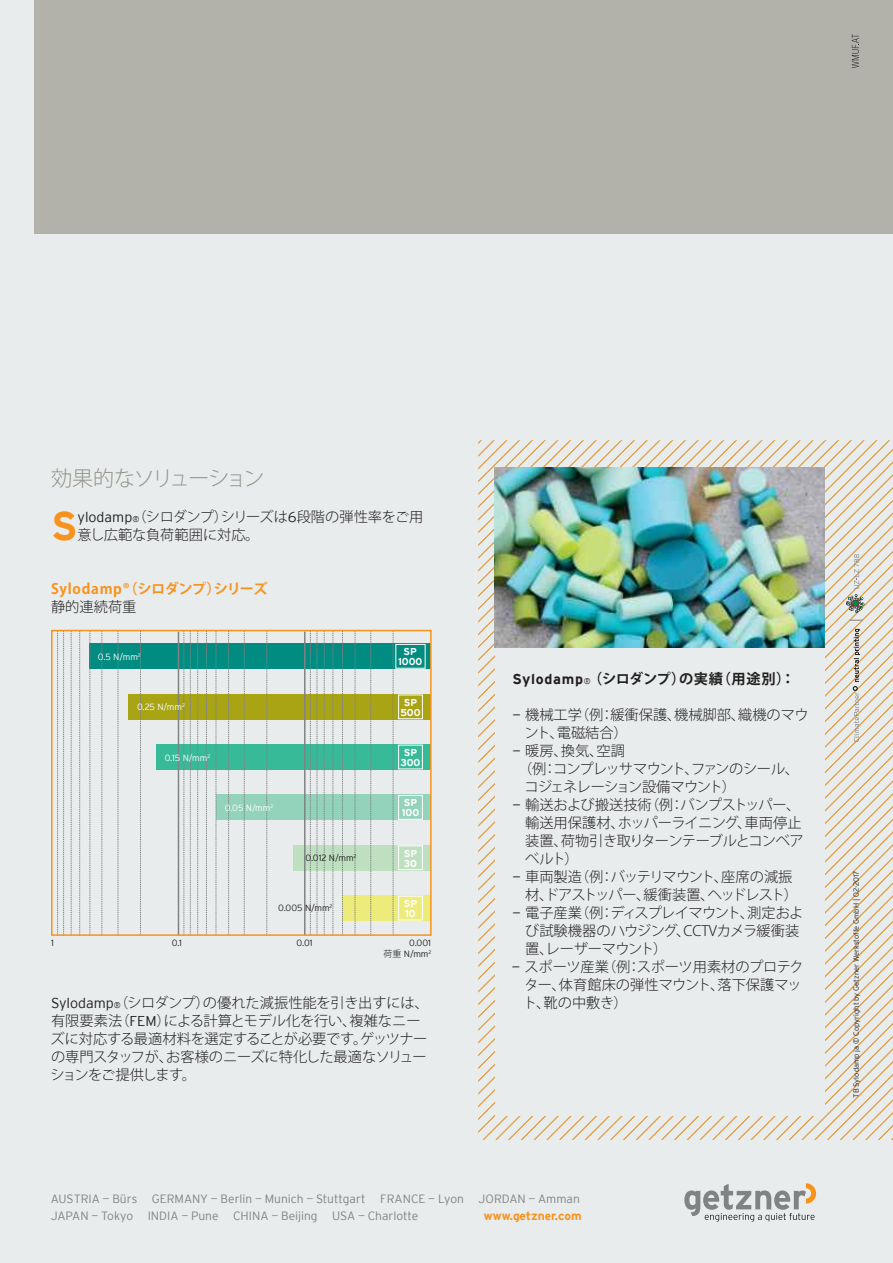
<style>
.page{position:relative;width:893px;height:1263px;background:#e9eced}
.page>*{position:absolute;margin:0;border:0;box-sizing:border-box;transform-origin:0 0}
.t1{font:700 39.9px "Interstate";color:#f7931d}
.t2{font:300 21px "Koz Go Pro";letter-spacing:-.07em;color:#94948b}
.t3{font:300 14.25px/18px "Koz Go Pro";letter-spacing:-.02em;color:#221f1f}
.t4{font:300 14.25px/18px "Koz Go Pro";letter-spacing:-.04em;color:#221f1f}
.t5{font:300 14.25px/18px "Koz Go Pro";letter-spacing:-.055em;color:#221f1f}
.t6{font:700 14.25px "Koz Go Pro";letter-spacing:.005em;color:#221f1f}
.t7{font:300 14.25px "Koz Go Pro";letter-spacing:-.07em;color:#221f1f}
.t8{font:700 14.25px "Koz Go Pro";letter-spacing:.01em;color:#f7931d}
.t9{font:300 14.25px "Koz Go Pro";letter-spacing:-.06em;color:#221f1f}
.t10{font:300 12px/17.4px "Interstate";color:#808284}
.t11{font:700 12px "Interstate";color:#f7931d}
.t12{font:700 9.9px/9.9px "Interstate";color:#fff}
.t13{font:300 9px/10.5px "Interstate";color:#221f1f;text-align:right}
.t14{font:300 9px "Interstate";color:#fff}
.t15{font:300 7.5px "Interstate";color:#221f1f}
.s1{font-family:"Interstate"}
.s2{font-family:"Interstate";font-size:8.25px}
.s3{font-family:"Koz Go Pro"}
.s4{font-family:"Interstate";font-weight:300;font-size:8.25px}
</style>
<div class="page">
<div style="left:34px;top:0;width:859px;height:234px;background:#b2b2aa"></div>
<div style="left:343px;top:895px;width:88px;height:26px;background:#edeb79"></div>
<div style="left:293px;top:845px;width:138px;height:25px;background:#bee0c0"></div>
<div style="left:216px;top:795px;width:215px;height:25px;background:#93d2bb"></div>
<div style="left:156px;top:744px;width:275px;height:26px;background:#37ba98"></div>
<div style="left:128px;top:694px;width:303px;height:26px;background:#a8a414"></div>
<div style="left:89px;top:643px;width:342px;height:26px;background:#008c81"></div>
<div style="left:398px;top:846px;width:25px;height:24px;border:1px solid #fff"></div>
<div style="left:398px;top:695px;width:25px;height:24px;border:1px solid #fff"></div>
<div style="left:398px;top:795px;width:25px;height:24px;border:1px solid #fff"></div>
<div style="left:398px;top:745px;width:25px;height:24px;border:1px solid #fff"></div>
<hr style="left:178px;top:631px;width:1px;height:304px;background:#808284">
<hr style="left:304px;top:631px;width:2px;height:304px;background:#808284">
<svg style="left:393px;top:633px;width:1px;height:300px"></svg>
<svg style="left:370px;top:633px;width:1px;height:300px"></svg>
<svg style="left:355px;top:633px;width:1px;height:300px"></svg>
<svg style="left:342px;top:633px;width:1px;height:300px"></svg>
<svg style="left:333px;top:633px;width:1px;height:300px"></svg>
<svg style="left:324px;top:633px;width:1px;height:300px"></svg>
<svg style="left:317px;top:633px;width:1px;height:300px"></svg>
<svg style="left:310px;top:633px;width:1px;height:300px"></svg>
<svg style="left:267px;top:633px;width:1px;height:299px"></svg>
<svg style="left:244px;top:633px;width:1px;height:300px"></svg>
<svg style="left:228px;top:633px;width:1px;height:300px"></svg>
<svg style="left:216px;top:633px;width:1px;height:300px"></svg>
<svg style="left:206px;top:633px;width:1px;height:300px"></svg>
<svg style="left:197px;top:633px;width:1px;height:300px"></svg>
<svg style="left:184px;top:633px;width:7px;height:300px"></svg>
<svg style="left:140px;top:633px;width:1px;height:300px"></svg>
<svg style="left:118px;top:633px;width:1px;height:300px"></svg>
<svg style="left:102px;top:633px;width:1px;height:300px"></svg>
<svg style="left:90px;top:633px;width:1px;height:300px"></svg>
<svg style="left:79px;top:633px;width:1px;height:300px"></svg>
<svg style="left:71px;top:633px;width:1px;height:300px"></svg>
<svg style="left:57px;top:633px;width:7px;height:300px"></svg>
<div style="left:398px;top:896px;width:25px;height:24px;border:1px solid #fff"></div>
<div style="left:51px;top:630px;width:381px;height:306px;border:2px solid #f7931d"></div>
<img style="left:478px;top:441px;width:415px;height:699px">
<svg style="left:852px;top:34px;width:7px;height:34px"></svg>
<svg style="left:684px;top:1183px;width:132px;height:39px"></svg>
<h2 class="t2" style="left:51px;top:464px;width:215px">効果的なソリューション</h2>
<h1 class="t1" style="left:51px;top:511px;width:28px">S</h1>
<p class="t3" style="left:77px;top:508px;width:348px"><span class="s1">ylodamp</span><span class="s2">®</span>（シロダンプ）シリーズは<span class="s1">6</span>段階の弾性率をご用意し広範な負荷範囲に対応。</p>
<p class="t8" style="left:51px;top:579px;width:218px">Sylodamp®（シロダンプ）シリーズ</p>
<p class="t3" style="left:51px;top:598px;width:87px">静的連続荷重</p>
<p class="t14" style="left:98px;top:653px;width:45px">0.5 N/mm<sup>2</sup></p>
<p class="t12" style="left:398px;top:648px;width:26px;text-align:center">SP<br>1000</p>
<p class="t14" style="left:137px;top:703px;width:50px">0.25 N/mm<sup>2</sup></p>
<p class="t12" style="left:400px;top:698px;width:22px;text-align:center">SP<br>500</p>
<p class="t14" style="left:165px;top:753px;width:47px">0.15 N/mm<sup>2</sup></p>
<p class="t12" style="left:400px;top:748px;width:21px;text-align:center">SP<br>300</p>
<p class="t14" style="left:225px;top:804px;width:50px">0.05 N/mm<sup>2</sup></p>
<p class="t12" style="left:402px;top:799px;width:19px">SP<br>100</p>
<p class="t13" style="left:305px;top:853px;width:53px">0.012 N/mm<sup>2</sup></p>
<p class="t12" style="left:404px;top:849px;width:15px">SP<br>30</p>
<p class="t13" style="left:278px;top:903px;width:56px">0.005 N/mm<sup>2</sup></p>
<p class="t12" style="left:404px;top:899px;width:15px">SP<br>10</p>
<p class="t13" style="left:51px;top:938px;width:4px">1</p>
<p class="t13" style="left:172px;top:938px;width:12px">0.1</p>
<p class="t13" style="left:296px;top:938px;width:18px">0.01</p>
<p class="t13" style="left:384px;top:938px;width:49px">0.001<br><span class="s3">荷重</span> N/mm<sup>2</sup></p>
<p class="t3" style="left:50px;top:994px;width:380px"><span class="s1">Sylodamp</span><span class="s2">®</span>（シロダンプ）の優れた減振性能を引き出すには、有限要素法（<span class="s1">FEM</span>）による計算とモデル化を行い、複雑なニーズに対応する最適材料を選定することが必要です。ゲッツナーの専門スタッフが、お客様のニーズに特化した最適なソリューションをご提供します。</p>
<p class="t6" style="left:512px;top:669px;width:284px"><span class="s1">Sylodamp</span><span class="s4">®</span> （シロダンプ）の実績（用途別）：</p>
<p class="t3" style="left:524px;top:706px;width:286px;text-indent:-12px"><span class="s1">—</span> 機械工学（例：緩衝保護、機械脚部、織機のマウント、電磁結合）</p>
<p class="t3" style="left:512px;top:742px;width:114px"><span class="s1">—</span> 暖房、換気、空調</p>
<p class="t7" style="left:518px;top:759px;width:282px">（例：コンプレッサマウント、ファンのシール、</p>
<p class="t9" style="left:525px;top:777px;width:213px">コジェネレーション設備マウント）</p>
<p class="t4" style="left:525px;top:796px;width:280px;text-indent:-13px"><span class="s1">—</span> 輸送および搬送技術（例：バンプストッパー、輸送用保護材、ホッパーライニング、車両停止装置、荷物引き取りターンテーブルとコンベアベルト）</p>
<p class="t5" style="left:525px;top:868px;width:274px;text-indent:-13px"><span class="s1">—</span> 車両製造（例：バッテリマウント、座席の減振材、ドアストッパー、緩衝装置、ヘッドレスト）</p>
<p class="t3" style="left:525px;top:904px;width:280px;text-indent:-13px"><span class="s1">—</span> 電子産業（例：ディスプレイマウント、測定および試験機器のハウジング、CCTVカメラ緩衝装置、レーザーマウント）</p>
<p class="t3" style="left:523px;top:958px;width:282px;text-indent:-11px"><span class="s1">—</span> スポーツ産業（例：スポーツ用素材のプロテクター、体育館床の弾性マウント、落下保護マット、靴の中敷き）</p>
<p class="t10" style="left:51px;top:1190px;width:531px">AUSTRIA — Bürs GERMANY — Berlin — Munich — Stuttgart FRANCE — Lyon JORDAN — Amman<br>JAPAN — Tokyo INDIA — Pune CHINA — Beijing USA — Charlotte</p>
<p class="t11" style="left:484px;top:1212px;width:99px">www.getzner.com</p>
<p class="t15" style="left:853px;top:1098px;width:228px;rotate:-90deg">TB Sylodamp ja © Copyright by Getzner Werkstoffe GmbH | 02-2017</p>
</div>
